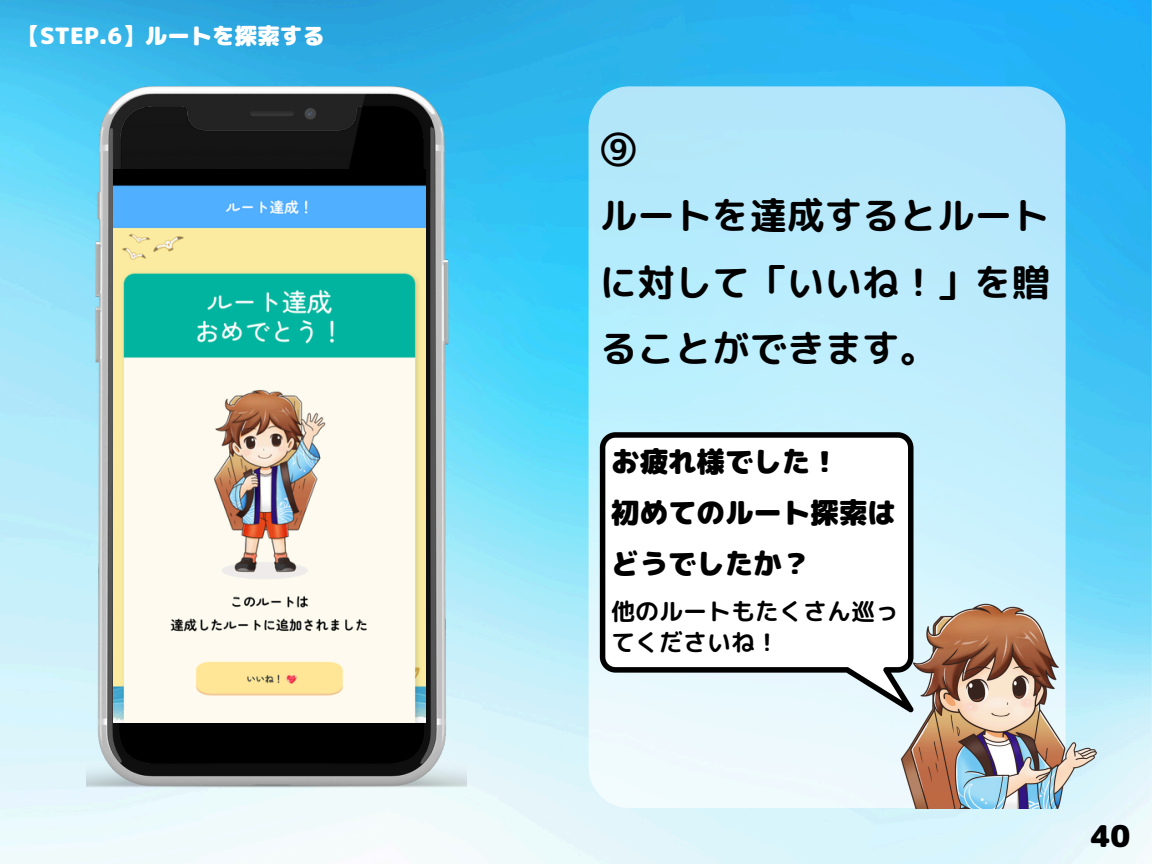
<style>
.page{position:relative;width:1152px;height:864px;background:#fff}
.page>*{position:absolute;margin:0;border:0;box-sizing:border-box;transform-origin:0 0}
.t1{font:37.5px/66.3px "rounded mplus 1 p bold";color:#000}
.t2{font:30px "rounded mplus 1 p black";color:#000}
.t3{font:28.5px/50.7px "rounded mplus 1 p black";color:#000}
.t4{font:24px "rounded mplus 1 p bold";color:#000}
.t5{font:22.5px "rounded mplus 1 p black";color:#fff}
</style>
<div class="page">
<img style="left:0;top:0;width:1152px;height:864px">
<svg style="left:589px;top:86px;width:477px;height:722px;background:#c1edfc"></svg>
<img style="left:86px;top:86px;width:381px;height:701px">
<img style="left:114px;top:169px;width:311px;height:554px">
<svg style="left:600px;top:432px;width:314px;height:280px"></svg>
<img style="left:897px;top:599px;width:204px;height:209px">
<p class="t5" style="left:18px;top:20px;width:309px">【STEP.6】ルートを探索する</p>
<h1 class="t1" style="left:600px;top:115px;width:451px">⑨<br>ルートを達成するとルートに対して「いいね！」を贈ることができます。</h1>
<p class="t3" style="left:611px;top:436px;width:286px">お疲れ様でした！<br>初めてのルート探索はどうでしたか？</p>
<h2 class="t4" style="left:611px;top:594px;width:289px">他のルートもたくさん巡っ</h2>
<p class="t4" style="left:611px;top:625px;width:169px">てくださいね！</p>
<p class="t2" style="left:1091px;top:815px;width:41px">40</p>
</div>
